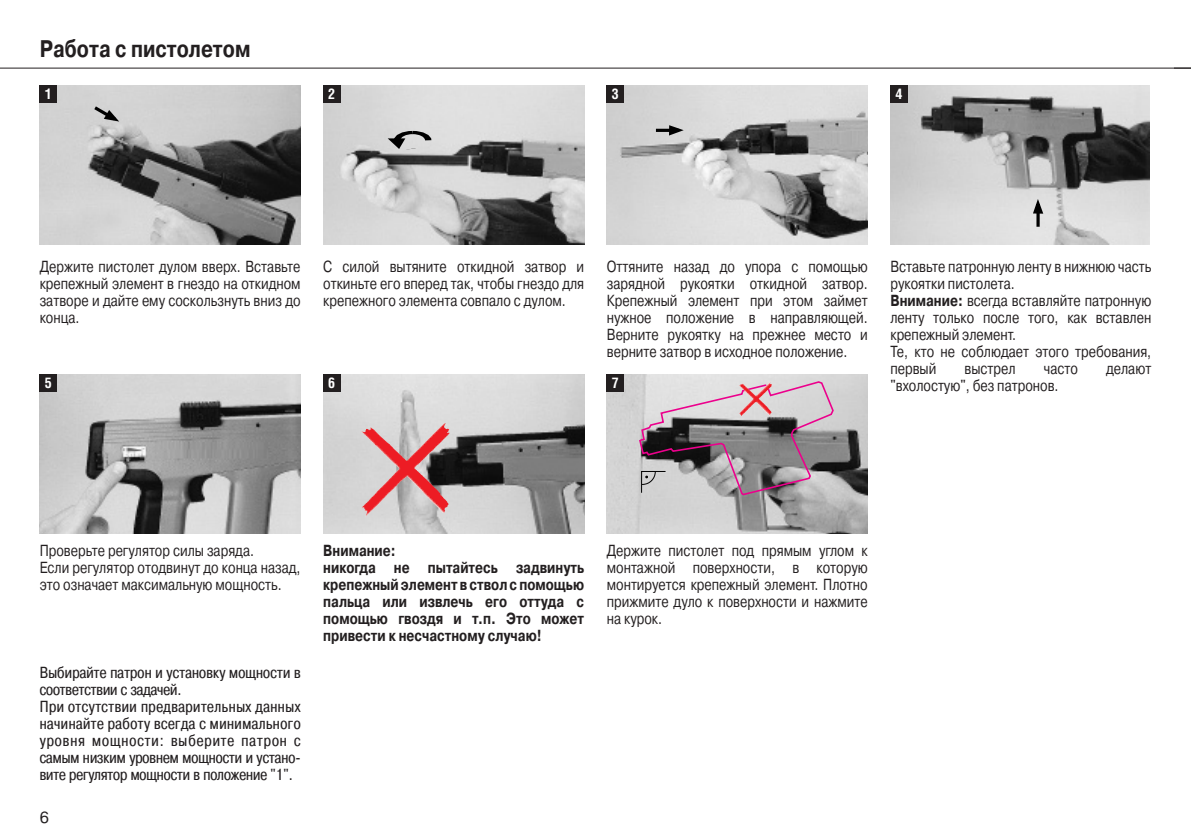
<style>
.page{position:relative;width:1191px;height:840px;background:#fff}
.page>*{position:absolute;margin:0;border:0;box-sizing:border-box;transform-origin:0 0}
.t1{font:700 24px "Pragmatica G";color:#231f20;scale:.8 1}
.t2{font:16px/17px "Pragmatica G";color:#231f20;text-align:justify;scale:.8 1}
.t3{font:16px/17px "Pragmatica Cond C";letter-spacing:.015em;color:#231f20}
.t4{font:700 16px/17px "Pragmatica G";color:#231f20;scale:.8 1}
.t5{font:16px "Pragmatica G";color:#231f20}
.t6{font:700 condensed 14px "Helvetica";color:#fff}
.s1{font-weight:700}
</style>
<div class="page">
<hr style="left:0;top:68px;width:1191px;height:1px;background:#231f20">
<svg style="left:1174px;top:68px;width:17px;height:1px"></svg>
<img style="left:40px;top:85px;width:260px;height:159px">
<div style="left:40px;top:85px;width:17px;height:17px;background:#231f20"></div>
<img style="left:323px;top:85px;width:261px;height:159px">
<div style="left:323px;top:85px;width:17px;height:17px;background:#231f20"></div>
<img style="left:607px;top:85px;width:260px;height:159px">
<div style="left:607px;top:85px;width:17px;height:17px;background:#231f20"></div>
<img style="left:890px;top:85px;width:259px;height:159px">
<div style="left:890px;top:85px;width:17px;height:17px;background:#231f20"></div>
<img style="left:40px;top:374px;width:260px;height:159px">
<div style="left:40px;top:374px;width:17px;height:17px;background:#231f20"></div>
<img style="left:323px;top:374px;width:261px;height:159px">
<div style="left:323px;top:374px;width:17px;height:17px;background:#231f20"></div>
<img style="left:607px;top:374px;width:260px;height:159px">
<div style="left:607px;top:374px;width:17px;height:17px;background:#231f20"></div>
<img style="left:361px;top:423px;width:89px;height:93px">
<svg style="left:88px;top:102px;width:35px;height:23px"></svg>
<svg style="left:382px;top:129px;width:52px;height:23px"></svg>
<svg style="left:651px;top:122px;width:36px;height:16px"></svg>
<svg style="left:1028px;top:196px;width:19px;height:36px"></svg>
<svg style="left:638px;top:380px;width:196px;height:116px"></svg>
<img style="left:739px;top:381px;width:33px;height:36px">
<p class="t1" style="left:40px;top:40px;width:265px">Работа с пистолетом</p>
<p class="t6" style="left:45px;top:88px;width:8px">1</p>
<p class="t6" style="left:328px;top:88px;width:8px">2</p>
<p class="t6" style="left:612px;top:88px;width:8px">3</p>
<p class="t6" style="left:895px;top:88px;width:8px">4</p>
<p class="t2" style="left:40px;top:259px;width:328px">Держите пистолет дулом вверх. Вставьте крепежный элемент в гнездо на откидном затворе и дайте ему соскользнуть вниз до конца.</p>
<p class="t2" style="left:323px;top:259px;width:328px">С силой вытяните откидной затвор и откиньте его вперед так, чтобы гнездо для крепежного элемента совпало с дулом.</p>
<p class="t2" style="left:607px;top:259px;width:328px">Оттяните назад до упора с помощью зарядной рукоятки откидной затвор.<br>Крепежный элемент при этом займет нужное положение в направляющей.<br>Верните рукоятку на прежнее место и верните затвор в исходное положение.</p>
<p class="t2" style="left:890px;top:259px;width:328px;text-align:left">Вставьте патронную ленту в нижнюю часть рукоятки пистолета.<br><span class="s1">Внимание:</span> всегда вставляйте патронную ленту только после того, как вставлен крепежный элемент.<br>Те, кто не соблюдает этого требования, первый</p>
<p class="t2" style="left:964px;top:361px;width:65px">выстрел</p>
<p class="t2" style="left:1043px;top:361px;width:44px">часто</p>
<p class="t2" style="left:1106px;top:361px;width:58px">делают</p>
<p class="t2" style="left:890px;top:378px;width:212px">"вхолостую", без патронов.</p>
<p class="t6" style="left:45px;top:377px;width:8px">5</p>
<p class="t6" style="left:328px;top:377px;width:8px">6</p>
<p class="t6" style="left:612px;top:377px;width:8px">7</p>
<p class="t2" style="left:40px;top:543px;width:327px;text-align:left">Проверьте регулятор силы заряда.<br>Если регулятор отодвинут до конца назад, это означает максимальную мощность.</p>
<p class="t4" style="left:323px;top:543px;width:328px">Внимание:<br>никогда не пытайтесь задвинуть крепежный элемент в ствол с помощью пальца или извлечь его оттуда с помощью гвоздя и т.п. Это может привести к несчастному случаю!</p>
<p class="t2" style="left:607px;top:543px;width:328px">Держите пистолет под прямым углом к монтажной поверхности, в которую монтируется крепежный элемент. Плотно прижмите дуло к поверхности и нажмите на курок.</p>
<p class="t3" style="left:40px;top:665px;width:262px">Выбирайте патрон и установку мощности в соответствии с задачей.<br>При отсутствии предварительных данных начинайте работу всегда с минимального уровня мощности: выберите патрон с самым низким уровнем мощности и устано&shy;вите регулятор мощности в положение "1".</p>
<p class="t5" style="left:40px;top:811px;width:11px">6</p>
</div>
